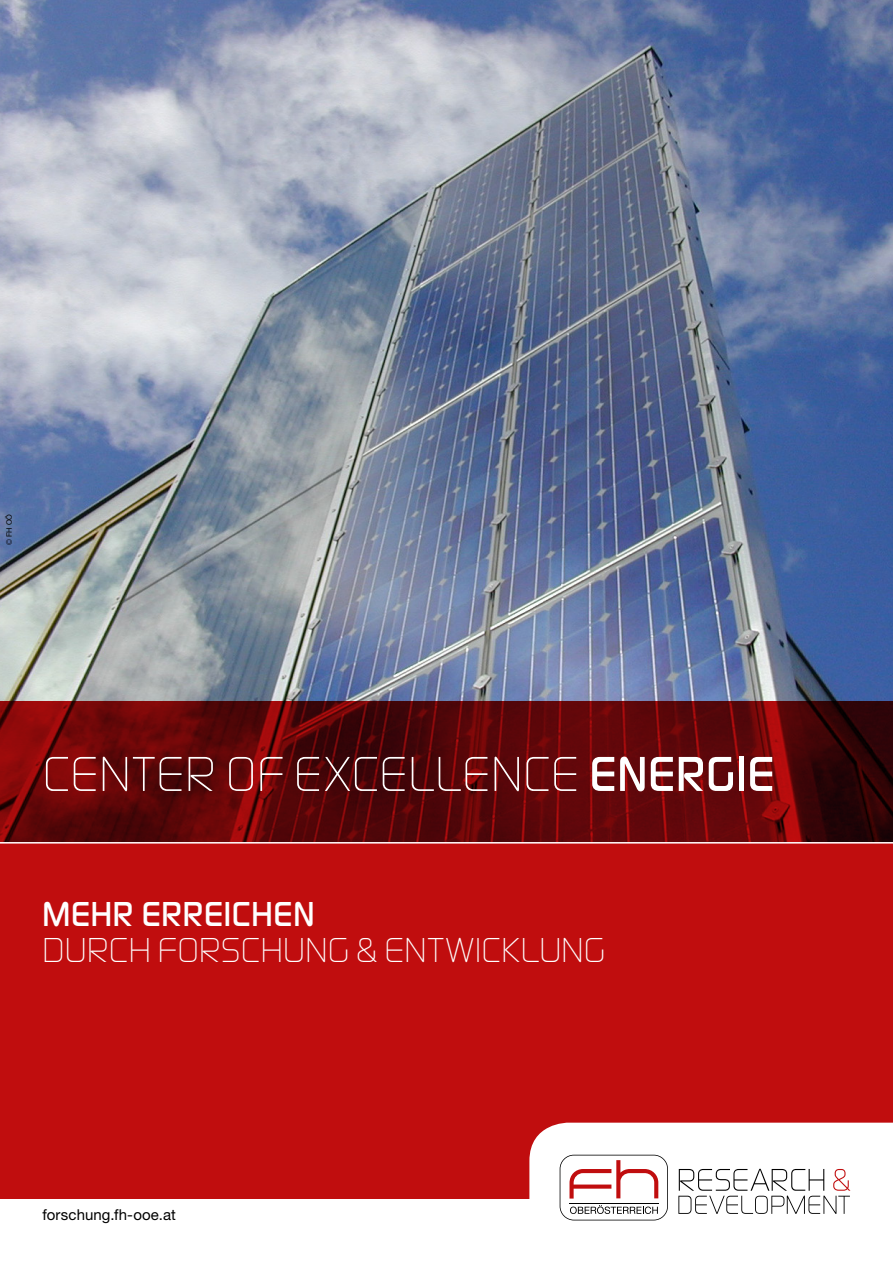
<style>
.page{position:relative;width:893px;height:1263px;background:#fff}
.page>*{position:absolute;margin:0;border:0;box-sizing:border-box;transform-origin:0 0}
.t1{font:300 51px "Digital Sans EF";letter-spacing:.02em;color:#fff}
.t2{font:300 36px "Digital Sans EF";letter-spacing:.015em;color:#fff}
.t3{font:500 36px "Digital Sans EF";letter-spacing:.02em;color:#fff}
.t4{font:15px "Helvetica Neue LT Std";letter-spacing:.005em;color:#000}
.t5{font:7.5px "Helvetica Neue LT Std";color:#000}
.s1{font-family:"Helvetica Neue LTW1 G";font-weight:300;font-stretch:condensed}
.s2{font-weight:500}
</style>
<div class="page">
<img style="left:0;top:0;width:893px;height:702px">
<svg style="left:0;top:702px;width:893px;height:497px;fill:#c00d0e"></svg>
<svg style="left:529px;top:1123px;width:364px;height:98px"></svg>
<hr style="left:0;top:842px;width:893px;height:1px;background:#fff">
<svg style="left:560px;top:1155px;width:108px;height:65px"></svg>
<hr style="left:570px;top:1203px;width:89px;height:1px;background:#000">
<svg style="left:678px;top:1169px;width:172px;height:45px"></svg>
<p class="t5" style="left:5px;top:545px;width:33px;rotate:-90deg"><span class="s1">©</span> FH OÖ</p>
<h1 class="t1" style="left:43px;top:744px;width:733px">CENTER OF EXCELLENCE <span class="s2">ENERGIE</span></h1>
<p class="t3" style="left:43px;top:893px;width:273px">MEHR ERREICHEN</p>
<p class="t2" style="left:43px;top:929px;width:565px">DURCH FORSCHUNG &amp; ENTWICKLUNG</p>
<p class="t4" style="left:43px;top:1206px;width:135px">forschung.fh-ooe.at</p>
</div>
